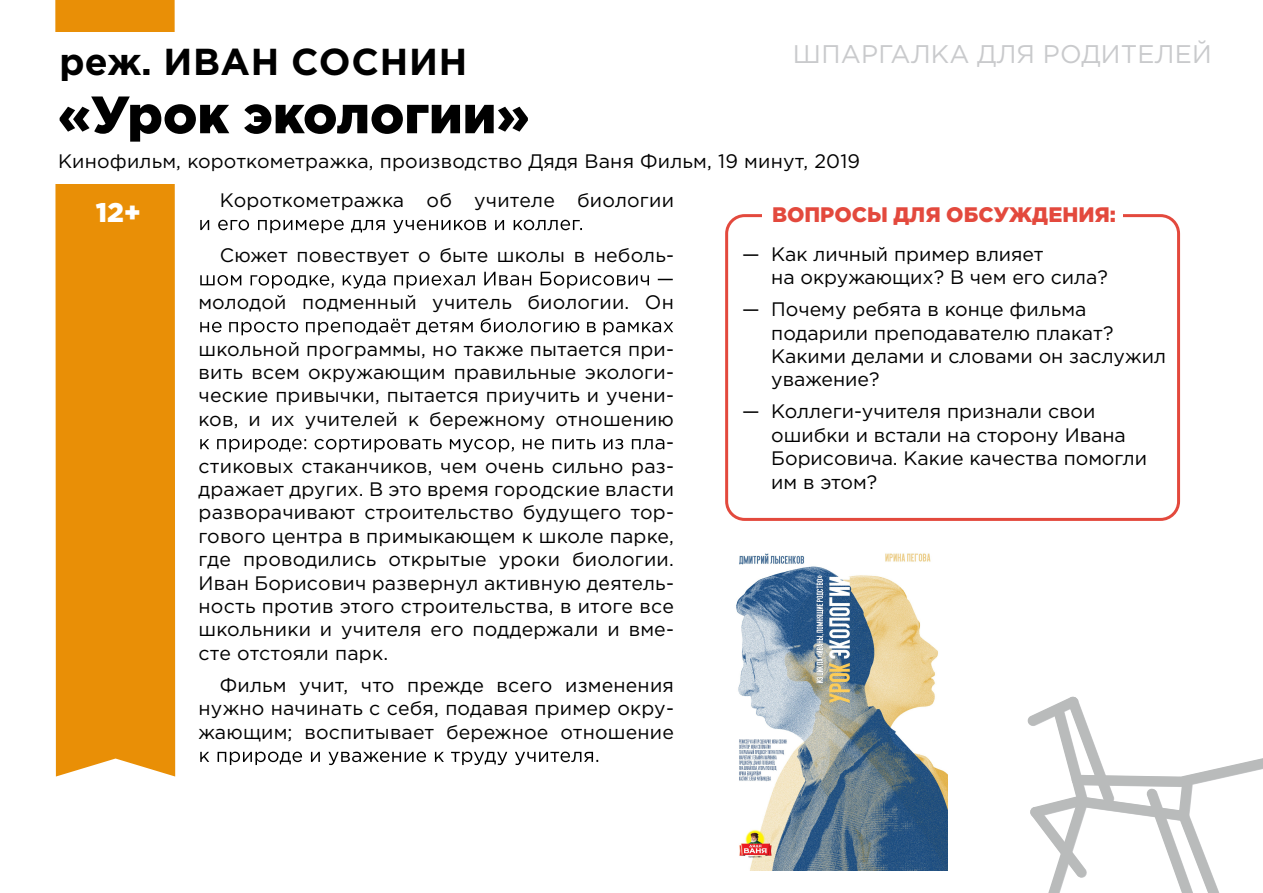
<style>
.page{position:relative;width:1263px;height:893px;background:#fff}
.page>*{position:absolute;margin:0;border:0;box-sizing:border-box;transform-origin:0 0}
.t1{font:900 52.5px "Gotham Pro";color:#000}
.t2{font:700 37.5px "Gotham Pro";letter-spacing:.02em;color:#000}
.t3{font:900 27px "Gotham Pro";color:#fff}
.t4{font:25.5px "Gotham Pro";letter-spacing:.01em;color:#c9cacc}
.t5{font:900 21px "Gotham Pro";color:#e3493d}
.t6{font:19.5px/23.4px "Gotham Pro";letter-spacing:.01em;color:#000}
</style>
<div class="page">
<div style="left:55px;top:0;width:120px;height:776px;background:#e98f06"></div>
<svg style="left:1027px;top:696px;width:236px;height:197px"></svg>
<div style="left:725px;top:214px;width:455px;height:307px;border:3px solid #e3493d;border-radius:18px"></div>
<div style="left:762px;top:193px;width:361px;height:43px;background:#fff"></div>
<div style="left:29px;top:33px;width:177px;height:151px;background:#fff"></div>
<svg style="left:200px;top:220px;width:382px;height:13px"></svg>
<svg style="left:200px;top:272px;width:473px;height:17px"></svg>
<svg style="left:200px;top:318px;width:473px;height:17px"></svg>
<svg style="left:200px;top:439px;width:464px;height:13px"></svg>
<svg style="left:200px;top:752px;width:398px;height:13px"></svg>
<img style="left:736px;top:553px;width:211px;height:317px">
<h3 class="t4" style="left:793px;top:40px;width:420px">ШПАРГАЛКА ДЛЯ РОДИТЕЛЕЙ</h3>
<h2 class="t2" style="left:60px;top:40px;width:409px">реж. ИВАН СОСНИН</h2>
<h1 class="t1" style="left:58px;top:84px;width:473px">«Урок экологии»</h1>
<p class="t6" style="left:220px;top:141px;width:642px;line-height:39px;text-indent:-162px">Кинофильм, короткометражка, производство Дядя Ваня Фильм, 19 минут, 2019<br>Короткометражка об учителе биологии</p>
<p class="t6" style="left:220px;top:243px;width:456px">Сюжет повествует о быте школы в неболь-</p>
<p class="t6" style="left:199px;top:290px;width:477px">молодой подменный учитель биологии. Он</p>
<p class="t6" style="left:199px;top:337px;width:477px">школьной программы, но также пытается при-</p>
<p class="t6" style="left:199px;top:360px;width:477px">вить всем окружающим правильные экологи-</p>
<p class="t6" style="left:199px;top:384px;width:477px">ческие привычки, пытается приучить и учени-</p>
<p class="t6" style="left:199px;top:407px;width:477px">ков, и их учителей к бережному отношению</p>
<p class="t6" style="left:666px;top:431px;width:9px">-</p>
<p class="t6" style="left:199px;top:454px;width:477px">стиковых стаканчиков, чем очень сильно раз-</p>
<p class="t6" style="left:199px;top:477px;width:477px">дражает других. В это время городские власти</p>
<p class="t6" style="left:199px;top:501px;width:477px">разворачивают строительство будущего тор-</p>
<p class="t6" style="left:199px;top:524px;width:477px">гового центра в примыкающем к школе парке,</p>
<p class="t6" style="left:199px;top:548px;width:477px">где проводились открытые уроки биологии.</p>
<p class="t6" style="left:199px;top:571px;width:477px">Иван Борисович развернул активную деятель-</p>
<p class="t6" style="left:199px;top:594px;width:477px">ность против этого строительства, в итоге все</p>
<p class="t6" style="left:199px;top:618px;width:477px">школьники и учителя его поддержали и вме-</p>
<p class="t6" style="left:199px;top:641px;width:191px">сте отстояли парк.</p>
<p class="t6" style="left:199px;top:673px;width:477px;text-align:justify;text-indent:21px">Фильм учит, что прежде всего изменения нужно начинать с себя, подавая пример окру&shy;жающим; воспитывает бережное отношение</p>
<h3 class="t3" style="left:96px;top:197px;width:47px">12+</h3>
<p class="t5" style="left:772px;top:203px;width:345px">ВОПРОСЫ ДЛЯ ОБСУЖДЕНИЯ:</p>
<p class="t6" style="left:771px;top:242px;width:338px;text-indent:-29px">— Как личный пример влияет<br>на окружающих? В чем его сила?</p>
<p class="t6" style="left:771px;top:298px;width:396px;text-indent:-29px">— Почему ребята в конце фильма подарили преподавателю плакат?<br>Какими делами и словами он заслужил уважение?</p>
<p class="t6" style="left:771px;top:400px;width:377px;text-indent:-29px">— Коллеги-учителя признали свои ошибки и встали на сторону Ивана<br>Борисовича. Какие качества помогли им в этом?</p>
</div>
